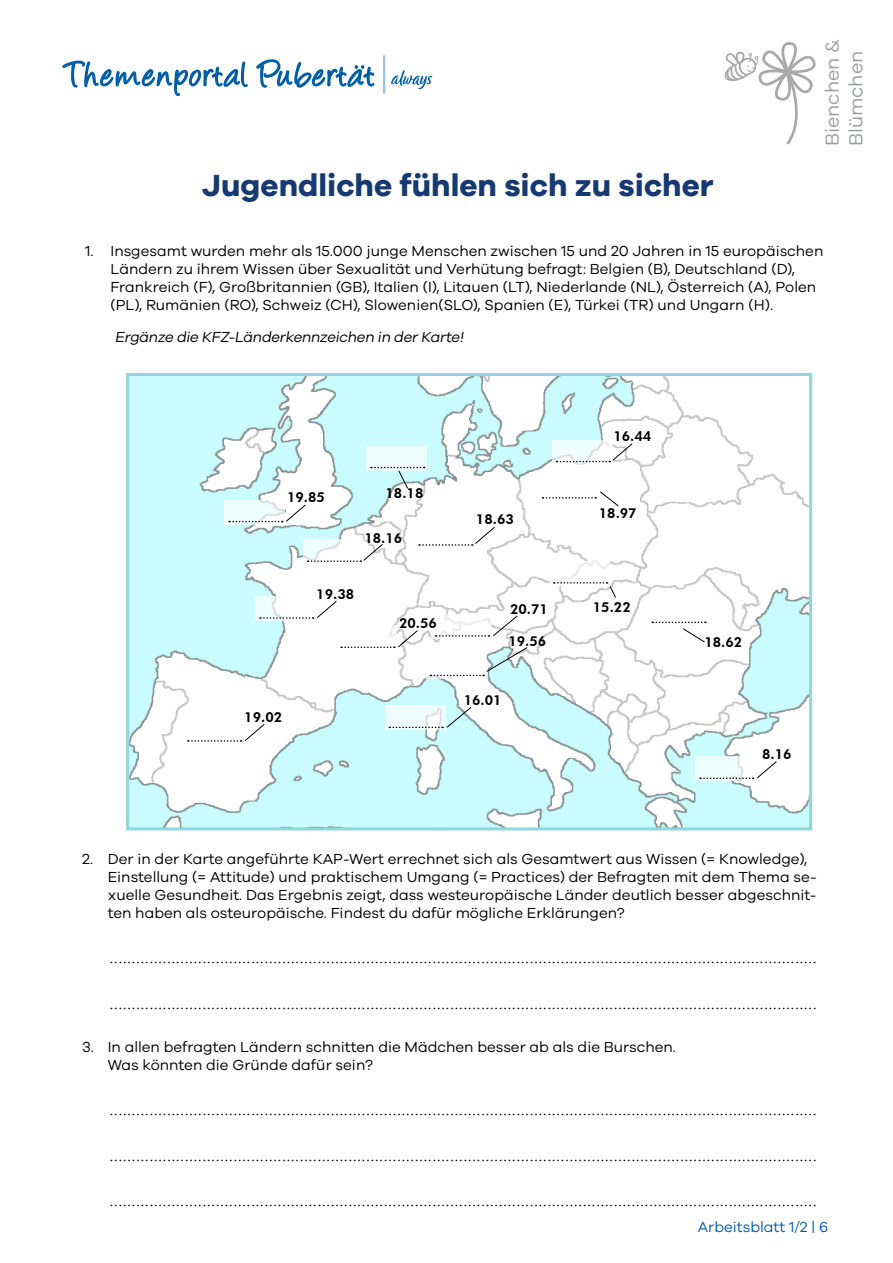
<style>
.page{position:relative;width:893px;height:1263px;background:#fff}
.page>*{position:absolute;margin:0;border:0;box-sizing:border-box;transform-origin:0 0}
.t1{font:700 31.5px "Galano Grotesque";color:#163971}
.t2{font:19.5px/23.4px "Galano Grotesque";color:#9c9e9e}
.t3{font:300 16.5px "Futura BT";color:#000}
.t4{font:15px/18px "Galano Grotesque";color:#000}
.t5{font:italic 15px "Galano Grotesque";color:#000}
.t6{font:15px "Galano Grotesque";color:#005ea8}
.t7{font:800 13.8px "Futura BT";color:#000}
</style>
<div class="page">
<svg style="left:383px;top:55px;width:2px;height:39px"></svg>
<svg style="left:391px;top:70px;width:41px;height:19px"></svg>
<svg style="left:62px;top:60px;width:186px;height:37px"></svg>
<svg style="left:256px;top:59px;width:119px;height:29px"></svg>
<svg style="left:725px;top:42px;width:91px;height:103px"></svg>
<img style="left:130px;top:377px;width:678px;height:449px">
<svg style="left:303px;top:539px;width:61px;height:25px"></svg>
<svg style="left:308px;top:543px;width:76px;height:19px"></svg>
<div style="left:414px;top:523px;width:61px;height:25px;background:#fff"></div>
<svg style="left:419px;top:526px;width:77px;height:20px"></svg>
<svg style="left:255px;top:596px;width:61px;height:25px"></svg>
<svg style="left:260px;top:600px;width:77px;height:19px"></svg>
<div style="left:431px;top:614px;width:61px;height:25px;background:#fff"></div>
<svg style="left:436px;top:615px;width:82px;height:22px"></svg>
<div style="left:549px;top:561px;width:61px;height:25px;background:#fff"></div>
<svg style="left:554px;top:582px;width:63px;height:16px"></svg>
<svg style="left:385px;top:705px;width:60px;height:25px"></svg>
<svg style="left:389px;top:706px;width:83px;height:22px;background:#dcf1f2"></svg>
<svg style="left:552px;top:440px;width:61px;height:25px"></svg>
<svg style="left:557px;top:443px;width:76px;height:19px"></svg>
<div style="left:366px;top:446px;width:61px;height:25px;background:#eefeff"></div>
<svg style="left:371px;top:467px;width:54px;height:22px"></svg>
<div style="left:538px;top:476px;width:61px;height:25px;background:#fff"></div>
<svg style="left:542px;top:491px;width:77px;height:16px"></svg>
<div style="left:648px;top:600px;width:60px;height:25px;background:#fff"></div>
<svg style="left:652px;top:622px;width:54px;height:21px"></svg>
<svg style="left:426px;top:653px;width:60px;height:25px"></svg>
<svg style="left:430px;top:646px;width:98px;height:30px"></svg>
<div style="left:183px;top:719px;width:61px;height:25px;background:#fff"></div>
<svg style="left:188px;top:723px;width:77px;height:19px"></svg>
<div style="left:337px;top:625px;width:60px;height:25px;background:#fff"></div>
<svg style="left:341px;top:629px;width:78px;height:19px"></svg>
<svg style="left:695px;top:756px;width:61px;height:25px"></svg>
<svg style="left:700px;top:760px;width:77px;height:19px"></svg>
<svg style="left:225px;top:500px;width:60px;height:25px"></svg>
<svg style="left:229px;top:504px;width:78px;height:18px"></svg>
<h1 class="t1" style="left:202px;top:166px;width:513px">Jugendliche fühlen sich zu sicher</h1>
<p class="t2" style="left:820px;top:146px;width:109px;rotate:-90deg">Bienchen &amp;<br>Blümchen</p>
<p class="t4" style="left:111px;top:241px;width:714px;text-indent:-26px">1. Insgesamt wurden mehr als 15.000 junge Menschen zwischen 15 und 20 Jahren in 15 europäischen Ländern zu ihrem Wissen über Sexualität und Verhütung befragt: Belgien (B), Deutschland (D), Frankreich (F), Großbritannien (GB), Italien (I), Litauen (LT), Niederlande (NL), Österreich (A), Polen (PL), Rumänien (RO), Schweiz (CH), Slowenien(SLO), Spanien (E), Türkei (TR) und Ungarn (H).</p>
<p class="t5" style="left:115px;top:328px;width:353px">Ergänze die KFZ-Länderkennzeichen in der Karte!</p>
<p class="t7" style="left:287px;top:489px;width:39px">19.85</p>
<p class="t7" style="left:386px;top:485px;width:39px">18.18</p>
<p class="t7" style="left:364px;top:529px;width:39px">18.16</p>
<p class="t7" style="left:316px;top:586px;width:39px">19.38</p>
<p class="t7" style="left:399px;top:614px;width:39px">20.56</p>
<p class="t7" style="left:244px;top:709px;width:39px">19.02</p>
<p class="t7" style="left:476px;top:511px;width:39px">18.63</p>
<p class="t7" style="left:613px;top:428px;width:39px">16.44</p>
<p class="t7" style="left:599px;top:505px;width:39px">18.97</p>
<p class="t7" style="left:510px;top:600px;width:39px">20.71</p>
<p class="t7" style="left:593px;top:599px;width:39px">15.22</p>
<p class="t7" style="left:508px;top:632px;width:39px">19.56</p>
<p class="t7" style="left:704px;top:634px;width:39px">18.62</p>
<p class="t7" style="left:464px;top:692px;width:39px">16.01</p>
<p class="t7" style="left:762px;top:745px;width:31px">8.16</p>
<p class="t4" style="left:108px;top:849px;width:711px;text-indent:-26px">2. Der in der Karte angeführte KAP-Wert errechnet sich als Gesamtwert aus Wissen (= Knowledge), Einstellung (= Attitude) und praktischem Umgang (= Practices) der Befragten mit dem Thema se&shy;xuelle Gesundheit. Das Ergebnis zeigt, dass westeuropäische Länder deutlich besser abgeschnit&shy;ten haben als osteuropäische. Findest du dafür mögliche Erklärungen?</p>
<p class="t3" style="left:109px;top:947px;width:709px">................................................................................................................................................................</p>
<p class="t3" style="left:109px;top:993px;width:709px">................................................................................................................................................................</p>
<p class="t4" style="left:108px;top:1037px;width:570px;text-indent:-26px">3. In allen befragten Ländern schnitten die Mädchen besser ab als die Burschen.<br>Was könnten die Gründe dafür sein?</p>
<p class="t3" style="left:109px;top:1099px;width:709px">................................................................................................................................................................</p>
<p class="t3" style="left:109px;top:1145px;width:709px">................................................................................................................................................................</p>
<p class="t3" style="left:109px;top:1190px;width:709px">................................................................................................................................................................</p>
<p class="t6" style="left:698px;top:1218px;width:132px">Arbeitsblatt 1/2 | 6</p>
</div>
